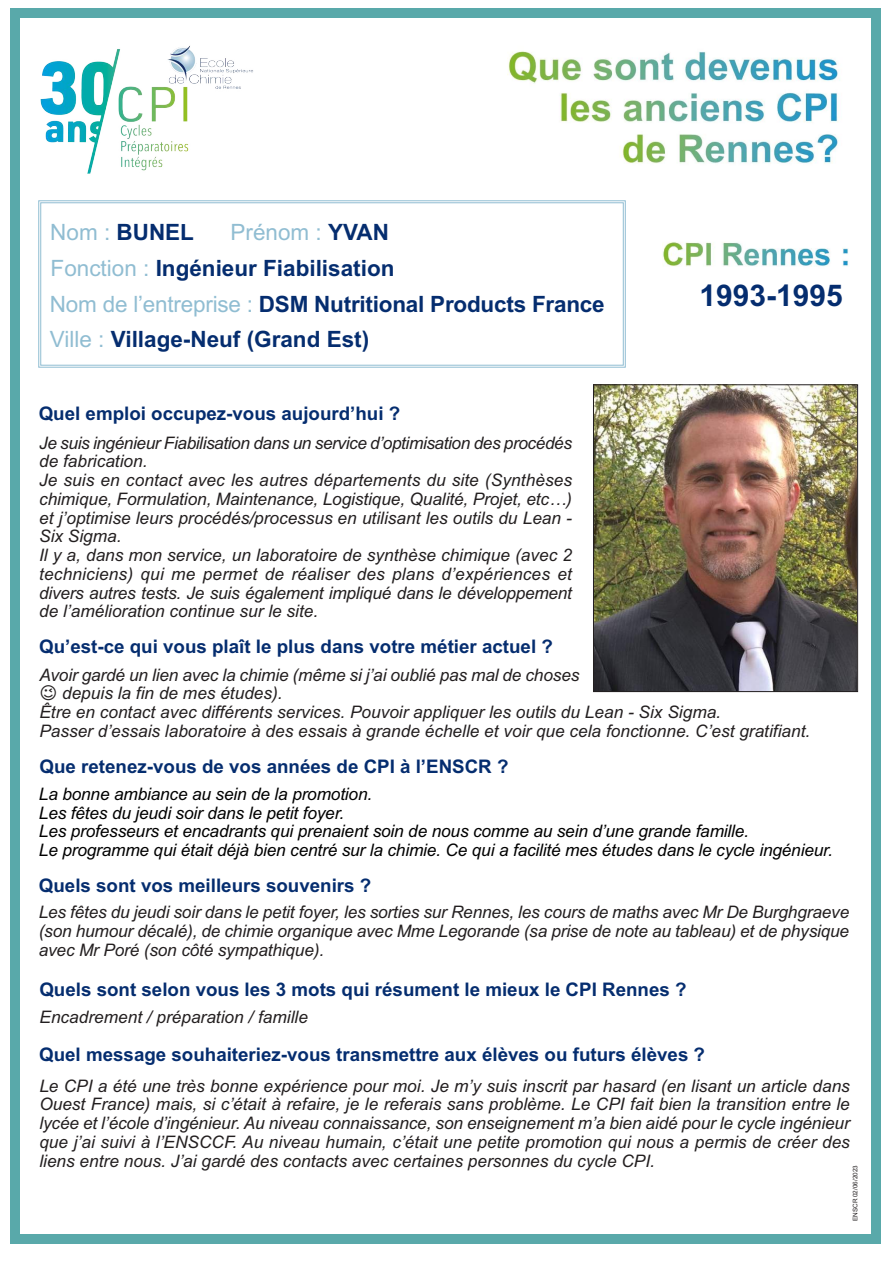
<style>
.page{position:relative;width:893px;height:1263px;background:#fff}
.page>*{position:absolute;margin:0;border:0;box-sizing:border-box;transform-origin:0 0}
.t1{font:700 30px "Arial";color:#052d6f}
.t2{font:700 22.5px/35.9px "Arial";color:#052d6f}
.t3{font:22.5px "Arial";color:#90bdd2}
.t4{font:700 18.75px "Arial";color:#052d6f}
.t5{font:italic 17.25px/18.8px "Arial";color:#231f20;text-align:justify}
.t6{font:italic 17.25px/18.8px "Arial";letter-spacing:-.01em;color:#000}
.t7{font:6.38px "Arial";color:#231f20}
.s1{font-weight:700;color:#052d6f}
.s2{font-weight:400;color:#90bdd2}
</style>
<div class="page">
<svg style="left:38px;top:200px;width:588px;height:168px"></svg>
<div style="left:11px;top:8px;width:9px;height:1230px;background:#59a9aa"></div>
<div style="left:11px;top:8px;width:870px;height:10px;background:#59a9aa"></div>
<div style="left:11px;top:1234px;width:870px;height:10px;background:#59a9aa"></div>
<div style="left:871px;top:8px;width:10px;height:1236px;background:#59a9aa"></div>
<img style="left:595px;top:387px;width:261px;height:303px">
<div style="left:593px;top:385px;width:265px;height:307px;border:1px solid #231f20"></div>
<img style="left:40px;top:45px;width:213px;height:129px">
<img style="left:508px;top:51px;width:332px;height:113px">
<img style="left:662px;top:242px;width:187px;height:25px">
<h2 class="t3" style="left:231px;top:219px;width:160px">Prénom : <span class="s1">YVAN</span></h2>
<h2 class="t2" style="left:50px;top:216px;width:556px"><span class="s2">Nom :</span> BUNEL<br><span class="s2">Fonction :</span> Ingénieur Fiabilisation<br><span class="s2">Nom de l’entreprise :</span> DSM Nutritional Products France <span class="s2">Ville :</span> Village-Neuf (Grand Est)</h2>
<p class="t4" style="left:39px;top:407px;width:363px">Quel emploi occupez-vous aujourd’hui ?</p>
<p class="t5" style="left:39px;top:435px;width:534px;text-align:left">Je suis ingénieur Fiabilisation dans un service d’optimisation des procédés de fabrication.<br>Je suis en contact avec les autres départements du site (Synthèses chimique, Formulation, Maintenance, Logistique, Qualité, Projet, etc…) et j’optimise leurs procédés/processus en utilisant les outils du Lean - Six Sigma.<br>Il y a, dans mon service, un laboratoire de synthèse chimique (avec 2 techniciens) qui me permet de réaliser des plans d’expériences et divers autres tests. Je suis également impliqué dans le développement de l’amélioration continue sur le site.</p>
<p class="t4" style="left:39px;top:640px;width:515px">Qu’est-ce qui vous plaît le plus dans votre métier actuel ?</p>
<h1 class="t1" style="left:699px;top:284px;width:145px">1993-1995</h1>
<p class="t5" style="left:39px;top:667px;width:542px">Avoir gardé un lien avec la chimie (même si j’ai oublié pas mal de choses</p>
<p class="t5" style="left:62px;top:686px;width:222px">depuis la fin de mes études).</p>
<p class="t5" style="left:39px;top:704px;width:683px">Être en contact avec différents services. Pouvoir appliquer les outils du Lean - Six Sigma.</p>
<p class="t5" style="left:39px;top:723px;width:772px">Passer d’essais laboratoire à des essais à grande échelle et voir que cela fonctionne. C’est gratifiant.</p>
<p class="t4" style="left:40px;top:759px;width:470px">Que retenez-vous de vos années de CPI à l’ENSCR ?</p>
<p class="t6" style="left:39px;top:786px;width:795px">La bonne ambiance au sein de la promotion.<br>Les fêtes du jeudi soir dans le petit foyer.<br>Les professeurs et encadrants qui prenaient soin de nous comme au sein d’une grande famille.<br>Le programme qui était déjà bien centré sur la chimie. Ce qui a facilité mes études dans le cycle ingénieur.</p>
<p class="t4" style="left:39px;top:878px;width:334px">Quels sont vos meilleurs souvenirs ?</p>
<p class="t5" style="left:39px;top:905px;width:812px">Les fêtes du jeudi soir dans le petit foyer, les sorties sur Rennes, les cours de maths avec Mr De Burghgraeve (son humour décalé), de chimie organique avec Mme Legorande (sa prise de note au tableau) et de physique avec Mr Poré (son côté sympathique).</p>
<p class="t4" style="left:39px;top:982px;width:649px">Quels sont selon vous les 3 mots qui résument le mieux le CPI Rennes ?</p>
<p class="t5" style="left:40px;top:1010px;width:270px">Encadrement / préparation / famille</p>
<p class="t4" style="left:39px;top:1048px;width:667px">Quel message souhaiteriez-vous transmettre aux élèves ou futurs élèves ?</p>
<p class="t5" style="left:39px;top:1078px;width:812px">Le CPI a été une très bonne expérience pour moi. Je m’y suis inscrit par hasard (en lisant un article dans Ouest France) mais, si c’était à refaire, je le referais sans problème. Le CPI fait bien la transition entre le lycée et l’école d’ingénieur. Au niveau connaissance, son enseignement m’a bien aidé pour le cycle ingénieur que j’ai suivi à l’ENSCCF. Au niveau humain, c’était une petite promotion qui nous a permis de créer des liens entre nous. J’ai gardé des contacts avec certaines personnes du cycle CPI.</p>
<p class="t7" style="left:851px;top:1221px;width:57px;rotate:-90deg">ENSCR 02/06/2023</p>
</div>
